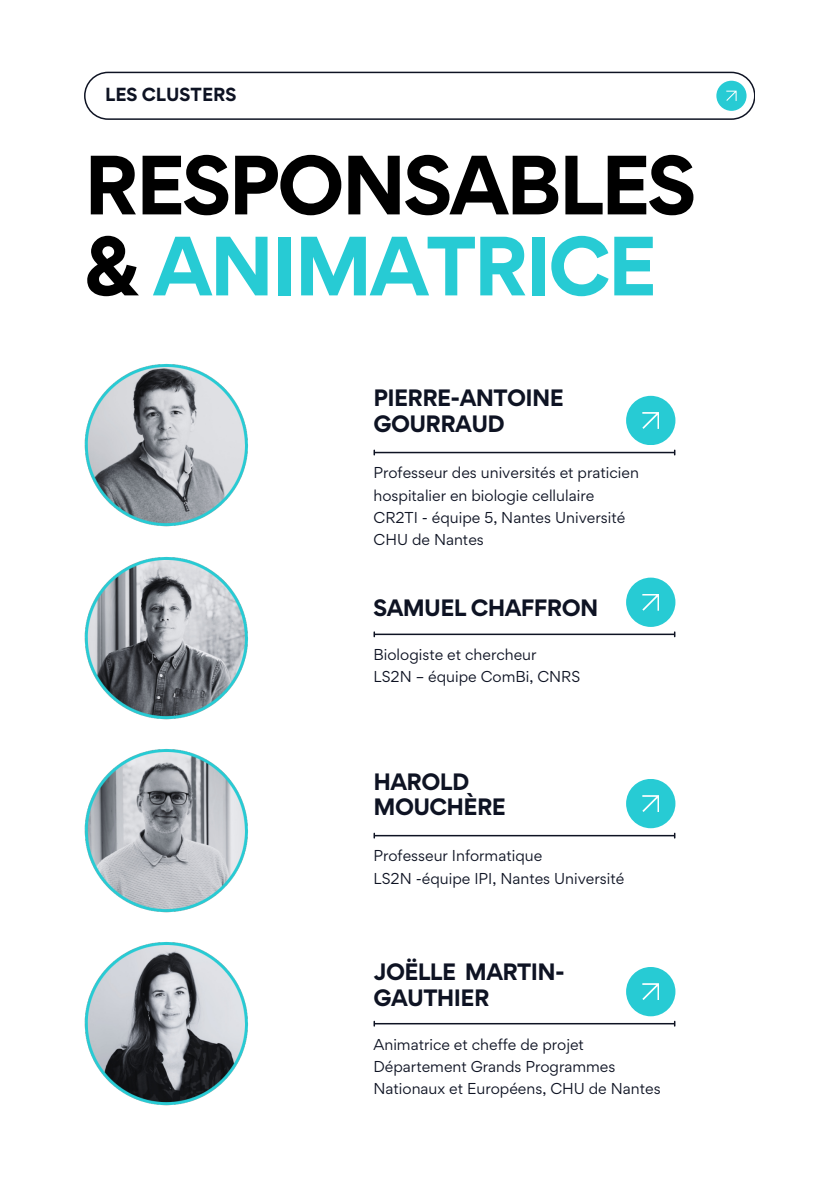
<style>
.page{position:relative;width:839px;height:1191px;background:#fff}
.page>*{position:absolute;margin:0;border:0;box-sizing:border-box;transform-origin:0 0}
.t1{font:700 75px/81px "Gordita";letter-spacing:-.04em;color:#000}
.t2{font:700 21.2px/25.4px "Gordita";letter-spacing:-.03em;color:#0e1323}
.t3{font:700 17px "Gordita";color:#0e1323}
.t4{font:14px/22.2px "Gordita";color:#0e1323}
.s1{color:#27cbd4}
</style>
<div class="page">
<svg style="left:84px;top:72px;width:670px;height:48px"></svg>
<hr style="left:374px;top:1023px;width:300px;height:1px;background:#0e1323">
<hr style="left:374px;top:835px;width:300px;height:1px;background:#0e1323">
<hr style="left:374px;top:634px;width:300px;height:1px;background:#0e1323">
<div style="left:626px;top:967px;width:49px;height:49px;background:#27cbd4;border-radius:50%"></div>
<div style="left:626px;top:779px;width:49px;height:49px;background:#27cbd4;border-radius:50%"></div>
<div style="left:626px;top:578px;width:49px;height:49px;background:#27cbd4;border-radius:50%"></div>
<svg style="left:642px;top:984px;width:16px;height:16px"></svg>
<svg style="left:642px;top:796px;width:16px;height:16px"></svg>
<svg style="left:642px;top:594px;width:16px;height:16px"></svg>
<hr style="left:374px;top:452px;width:300px;height:1px;background:#0e1323">
<div style="left:626px;top:396px;width:49px;height:49px;background:#27cbd4;border-radius:50%"></div>
<svg style="left:642px;top:412px;width:16px;height:17px"></svg>
<img style="left:84px;top:364px;width:164px;height:163px">
<img style="left:84px;top:557px;width:164px;height:163px">
<img style="left:84px;top:749px;width:164px;height:164px">
<img style="left:84px;top:942px;width:164px;height:164px">
<p class="t3" style="left:105px;top:83px;width:133px">LES CLUSTERS</p>
<h1 class="t1" style="left:84px;top:144px;width:614px">RESPONSABLES &amp; <span class="s1">ANIMATRICE</span></h1>
<h2 class="t2" style="left:373px;top:385px;width:192px">PIERRE-ANTOINE<br>GOURRAUD</h2>
<p class="t4" style="left:373px;top:462px;width:267px">Professeur des universités et praticien hospitalier en biologie cellulaire<br>CR2TI - équipe 5, Nantes Université<br>CHU de Nantes</p>
<h2 class="t2" style="left:373px;top:595px;width:226px">SAMUEL CHAFFRON</h2>
<p class="t4" style="left:373px;top:643px;width:208px">Biologiste et chercheur<br>LS2N – équipe ComBi, CNRS</p>
<h2 class="t2" style="left:373px;top:769px;width:134px">HAROLD<br>MOUCHÈRE</h2>
<p class="t4" style="left:373px;top:845px;width:252px">Professeur Informatique<br>LS2N -équipe IPI, Nantes Université</p>
<h2 class="t2" style="left:373px;top:959px;width:193px">JOËLLE MARTIN-<br>GAUTHIER</h2>
<p class="t4" style="left:373px;top:1033px;width:288px">Animatrice et cheffe de projet<br>Département Grands Programmes<br>Nationaux et Européens, CHU de Nantes</p>
</div>
